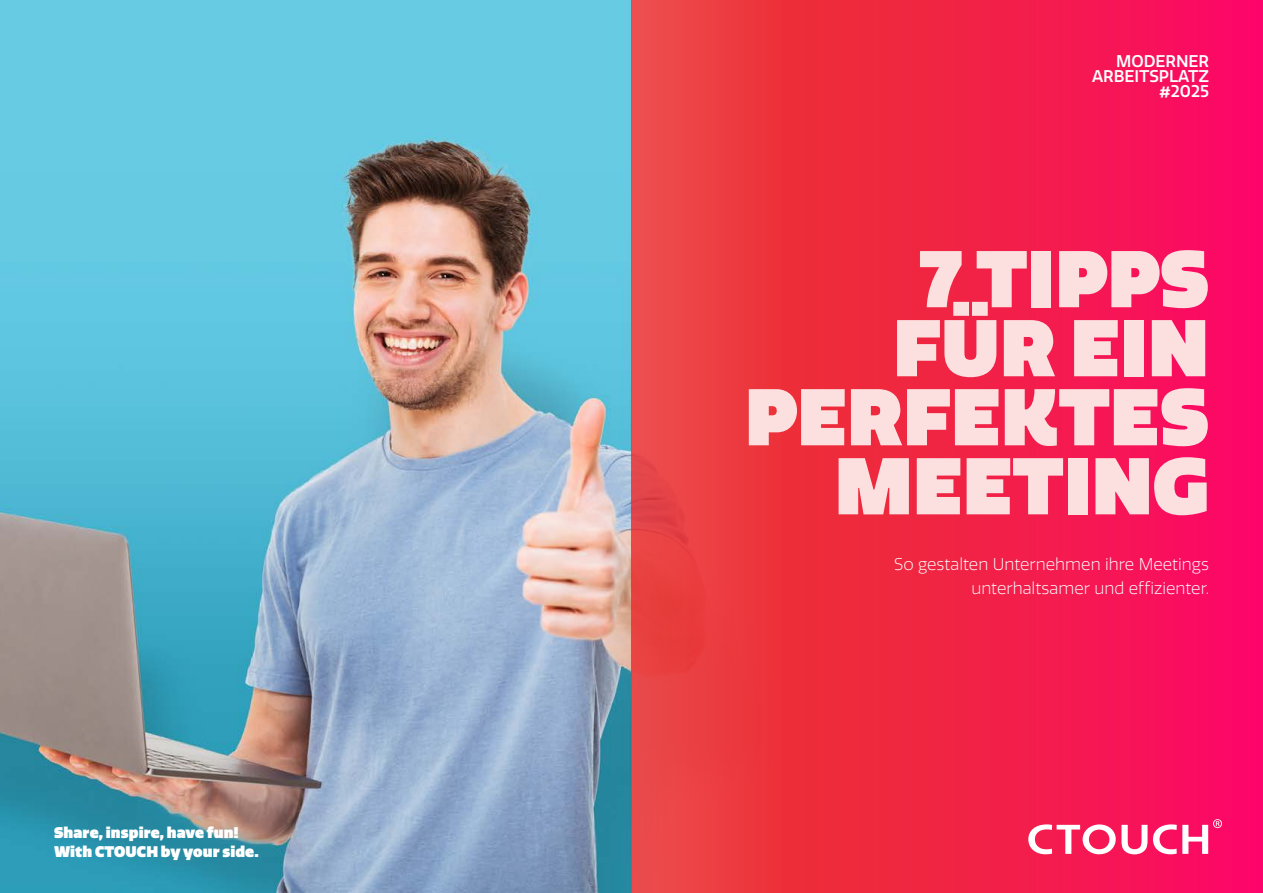
<style>
.page{position:relative;width:1263px;height:893px;background:#fff}
.page>*{position:absolute;margin:0;border:0;box-sizing:border-box;transform-origin:0 0}
.t1{font:900 78px/69px "Quatro";letter-spacing:.005em;color:#fce0e0;text-align:right}
.t2{font:300 16.5px/24px "Quatro";color:#fff;text-align:right}
.t3{font:500 16.5px/15px "Quatro";color:#fff;text-align:right}
.t4{font:900 15px/19.5px "Quatro";letter-spacing:.005em;color:#fff}
</style>
<div class="page">
<img style="left:0;top:0;width:631px;height:893px">
<svg style="left:631px;top:0;width:632px;height:893px;background:#f1244a"></svg>
<svg style="left:1028px;top:824px;width:119px;height:30px"></svg>
<svg style="left:1153px;top:819px;width:69px;height:35px"></svg>
<p class="t4" style="left:54px;top:822px;width:206px">Share, inspire, have fun!<br>With CTOUCH by your side.</p>
<p class="t3" style="left:1092px;top:54px;width:119px">MODERNER<br>ARBEITSPLATZ #2025</p>
<h1 class="t1" style="left:745px;top:244px;width:465px">7 TIPPS<br>FÜR EIN<br>PERFEKTES<br>MEETING</h1>
<p class="t2" style="left:894px;top:552px;width:316px">So gestalten Unternehmen ihre Meetings unterhaltsamer und effizienter.</p>
</div>
